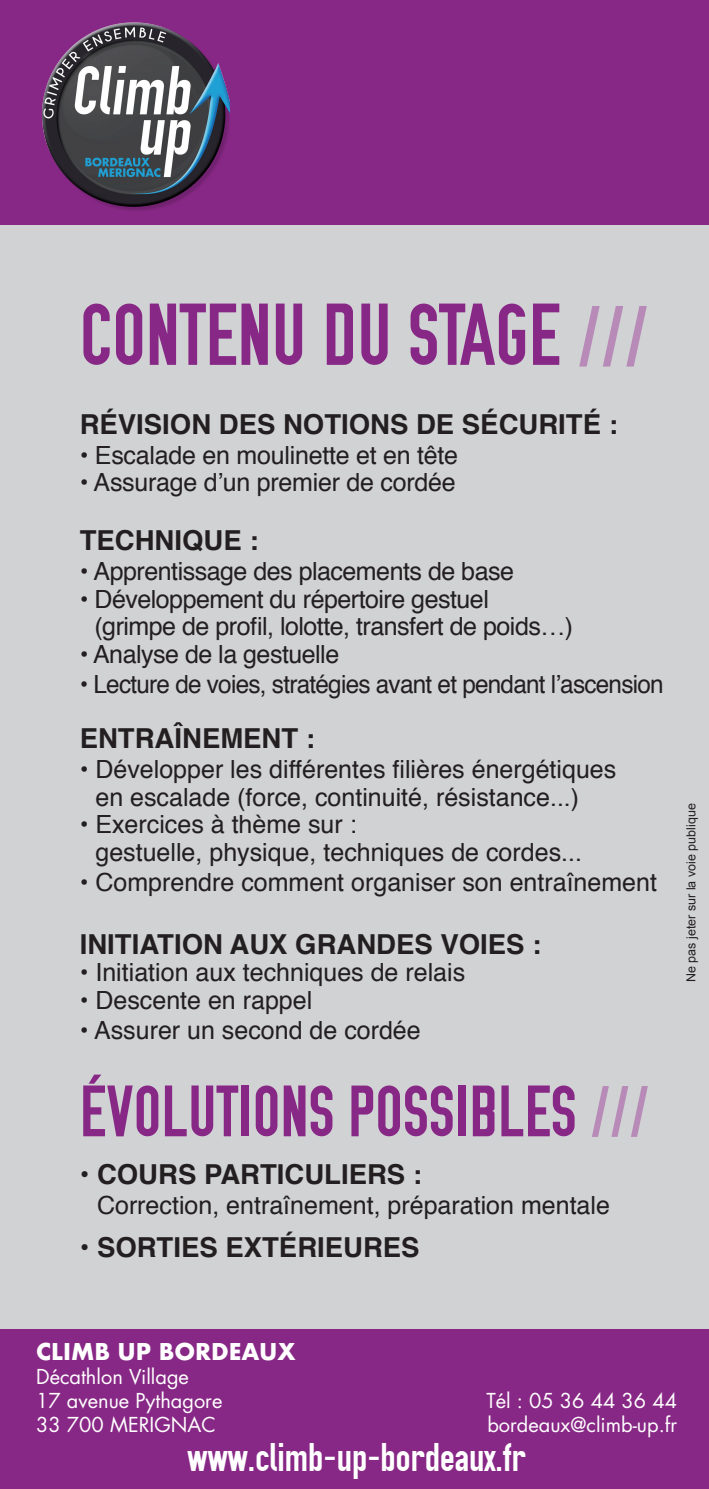
<style>
.page{position:relative;width:709px;height:1489px;background:#fff}
.page>*{position:absolute;margin:0;border:0;box-sizing:border-box;transform-origin:0 0}
.t1{font:87.5px "OSP DIN";color:#882886}
.t2{font:72.5px "OSP DIN";color:#882886}
.t3{font:56.5px "OSP DIN";color:#b78ab8;scale:1.28 1}
.t4{font:40px "OSP DIN";color:#fff}
.t5{font:700 27.5px "Helvetica";color:#231f20}
.t6{font:25px/27.5px "Helvetica";color:#231f20}
.t7{font:25px/27.5px "Helvetica";letter-spacing:-.02em;color:#231f20}
.t8{font:25px "Helvetica";letter-spacing:-.03em;color:#231f20}
.t9{font:700 22.5px "Futura";color:#fff}
.t10{font:20px/24px "Futura";color:#fff}
.t11{font:12.5px "Arial";color:#231f20}
.s1{font-size:67.5px;color:#b78ab8}
.s2{font-size:72.5px;color:#882886}
</style>
<div class="page">
<div style="left:0;top:167px;width:709px;height:1321px;background:#d1d2d4"></div>
<div style="left:0;top:0;width:709px;height:224px;background:#882886"></div>
<img style="left:42px;top:22px;width:187px;height:189px">
<div style="left:0;top:1329px;width:709px;height:159px;background:#882886"></div>
<h1 class="t1" style="left:80px;top:290px;width:569px">CONTENU DU STAGE <span class="s1">///</span></h1>
<p class="t5" style="left:80px;top:402px;width:475px">RÉVISION DES NOTIONS DE SÉCURITÉ</p>
<p class="t5" style="left:608px;top:402px;width:11px">:</p>
<p class="t6" style="left:80px;top:442px;width:380px">• Escalade en moulinette et en tête</p>
<p class="t6" style="left:80px;top:469px;width:377px">• Assurage d’un premier de cordée</p>
<p class="t5" style="left:80px;top:518px;width:180px">TECHNIQUE :</p>
<p class="t7" style="left:80px;top:558px;width:436px">• Apprentissage des placements de base</p>
<p class="t7" style="left:94px;top:585px;width:480px;text-indent:-15px">• Développement du répertoire gestuel (grimpe de profil, lolotte, transfert de poids…)</p>
<p class="t7" style="left:80px;top:640px;width:261px">• Analyse de la gestuelle</p>
<p class="t8" style="left:80px;top:664px;width:585px">• Lecture de voies, stratégies avant et pendant l’ascension</p>
<p class="t5" style="left:80px;top:716px;width:19px">ENTR</p>
<p class="t5" style="left:155px;top:716px;width:162px">AÎNEMENT :</p>
<p class="t6" style="left:95px;top:756px;width:522px;text-indent:-16px">• Développer les différentes filières énergétiques en escalade (force, continuité, résistance...)</p>
<p class="t6" style="left:95px;top:811px;width:488px;text-indent:-16px">• Exercices à thème sur :<br>gestuelle, physique, techniques de cordes...</p>
<p class="t6" style="left:80px;top:868px;width:579px">• Comprendre comment organiser son entraînement</p>
<p class="t5" style="left:80px;top:921px;width:21px">INITI</p>
<p class="t5" style="left:139px;top:921px;width:35px">ATION</p>
<p class="t5" style="left:229px;top:921px;width:313px">AUX GRANDES VOI ES :</p>
<p class="t6" style="left:80px;top:959px;width:387px">• Initiation aux techniques de relais</p>
<p class="t6" style="left:80px;top:986px;width:234px">• Descente en rappel</p>
<p class="t6" style="left:80px;top:1016px;width:342px">• Assurer un second de cordée</p>
<h2 class="t2" style="left:80px;top:1074px;width:26px">évolution</h2>
<h2 class="t2" style="left:309px;top:1074px;width:66px">S possible</h2>
<h3 class="t3" style="left:551px;top:1083px;width:78px"><span class="s2">S</span> ///</h3>
<p class="t5" style="left:80px;top:1152px;width:344px">• COURS PARTICU LIERS :</p>
<p class="t6" style="left:97px;top:1192px;width:514px">Correction, entraînement, préparation mentale</p>
<p class="t5" style="left:80px;top:1224px;width:339px">• SORTIES EXTÉRIEURES</p>
<p class="t11" style="left:683px;top:981px;width:180px;rotate:-90deg">Ne pas jeter sur la voie publique</p>
<p class="t9" style="left:36px;top:1335px;width:261px">CLIMB UP BORDEAUX</p>
<p class="t10" style="left:36px;top:1364px;width:188px">Décathlon Village<br>17 avenue Pythagore<br>33 700 MERIGNAC</p>
<h3 class="t4" style="left:188px;top:1436px;width:340px">www.climb-up-bordeaux.fr</h3>
<p class="t10" style="left:486px;top:1388px;width:192px">Tél : 05 36 44 36 44 bordeaux@climb-up.fr</p>
</div>
